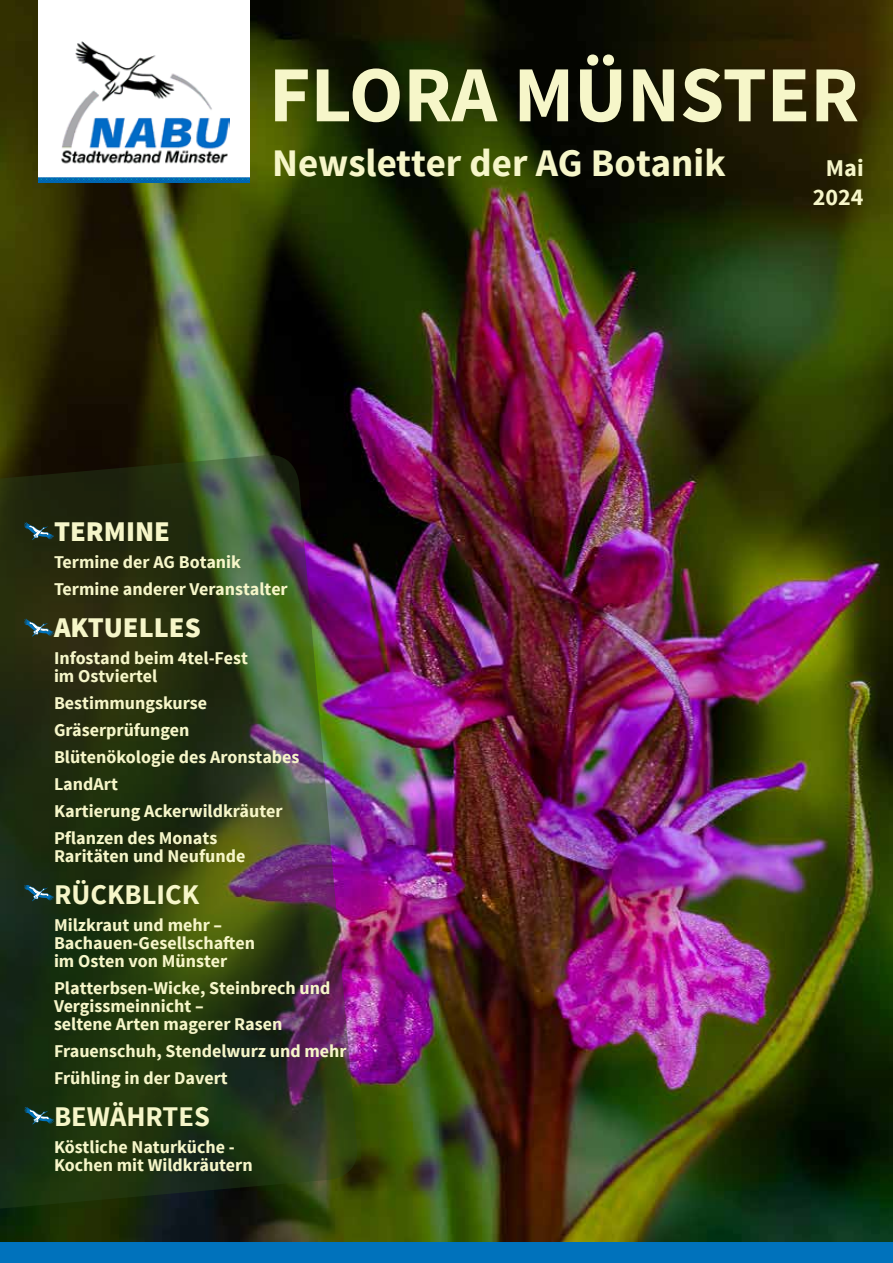
<style>
.page{position:relative;width:893px;height:1263px;background:#fff}
.page>*{position:absolute;margin:0;border:0;box-sizing:border-box;transform-origin:0 0}
.t1{font:700 79.5px "Source Sans Pro";color:#f6f6c9}
.t2{font:700 39px "Source Sans Pro";color:#f6f6c9}
.t3{font:700 28.5px "Source Sans Pro";color:#f6f6c9}
.t4{font:900 28.5px "Source Sans Pro";color:#f6f6c9}
.t5{font:700 24px/28.8px "Source Sans Pro";color:#f6f6c9;text-align:center}
.t6{font:700 18px/27px "Source Sans Pro";color:#f6f6c9}
</style>
<div class="page">
<img style="left:0;top:0;width:893px;height:1242px">
<img style="left:38px;top:1px;width:212px;height:182px">
<svg style="left:265px;top:0;width:618px;height:226px;background:#1d2002"></svg>
<div style="left:39px;top:39px;width:211px;height:129px;background:#fff"></div>
<img style="left:61px;top:42px;width:169px;height:122px">
<img style="left:0;top:453px;width:360px;height:763px">
<svg style="left:24px;top:885px;width:30px;height:16px"></svg>
<svg style="left:24px;top:1107px;width:30px;height:17px"></svg>
<div style="left:0;top:1242px;width:893px;height:21px;background:#0072bc"></div>
<svg style="left:24px;top:618px;width:30px;height:19px"></svg>
<svg style="left:24px;top:522px;width:30px;height:18px"></svg>
<h1 class="t1" style="left:269px;top:44px;width:592px">FLORA MÜNSTER</h1>
<h2 class="t2" style="left:272px;top:138px;width:455px">Newsletter der AG Botanik</h2>
<h3 class="t5" style="left:813px;top:155px;width:52px">Mai<br>2024</h3>
<h3 class="t4" style="left:54px;top:512px;width:117px">TERMINE</h3>
<p class="t6" style="left:54px;top:549px;width:235px">Termine der AG Botanik<br>Termine anderer Veranstalter</p>
<h3 class="t4" style="left:54px;top:608px;width:148px">AKTUELLES</h3>
<p class="t6" style="left:54px;top:649px;width:195px;line-height:18px">Infostand beim 4tel-Fest im Ostviertel</p>
<p class="t6" style="left:54px;top:690px;width:247px">Bestimmungskurse<br>Gräserprüfungen<br>Blütenökologie des Aronstabes<br>LandArt<br>Kartierung Ackerwildkräuter<br>Pflanzen des Monats</p>
<p class="t6" style="left:54px;top:843px;width:193px">Raritäten und Neufunde</p>
<h3 class="t3" style="left:54px;top:876px;width:147px">RÜCKBLICK</h3>
<p class="t6" style="left:54px;top:916px;width:203px;line-height:18px">Milzkraut und mehr –<br>Bachauen-Gesellschaften im Osten von Münster</p>
<p class="t6" style="left:54px;top:979px;width:278px;line-height:18px">Platterbsen-Wicke, Steinbrech und<br>Vergissmeinnicht –<br>seltene Arten magerer Rasen</p>
<p class="t6" style="left:54px;top:1038px;width:294px">Frauenschuh, Stendelwurz und mehr<br>Frühling in der Davert</p>
<h3 class="t3" style="left:54px;top:1098px;width:108px">bewährtes</h3>
<p class="t6" style="left:54px;top:1138px;width:200px;line-height:18px">Köstliche Naturküche -<br>Kochen mit Wildkräutern</p>
</div>
